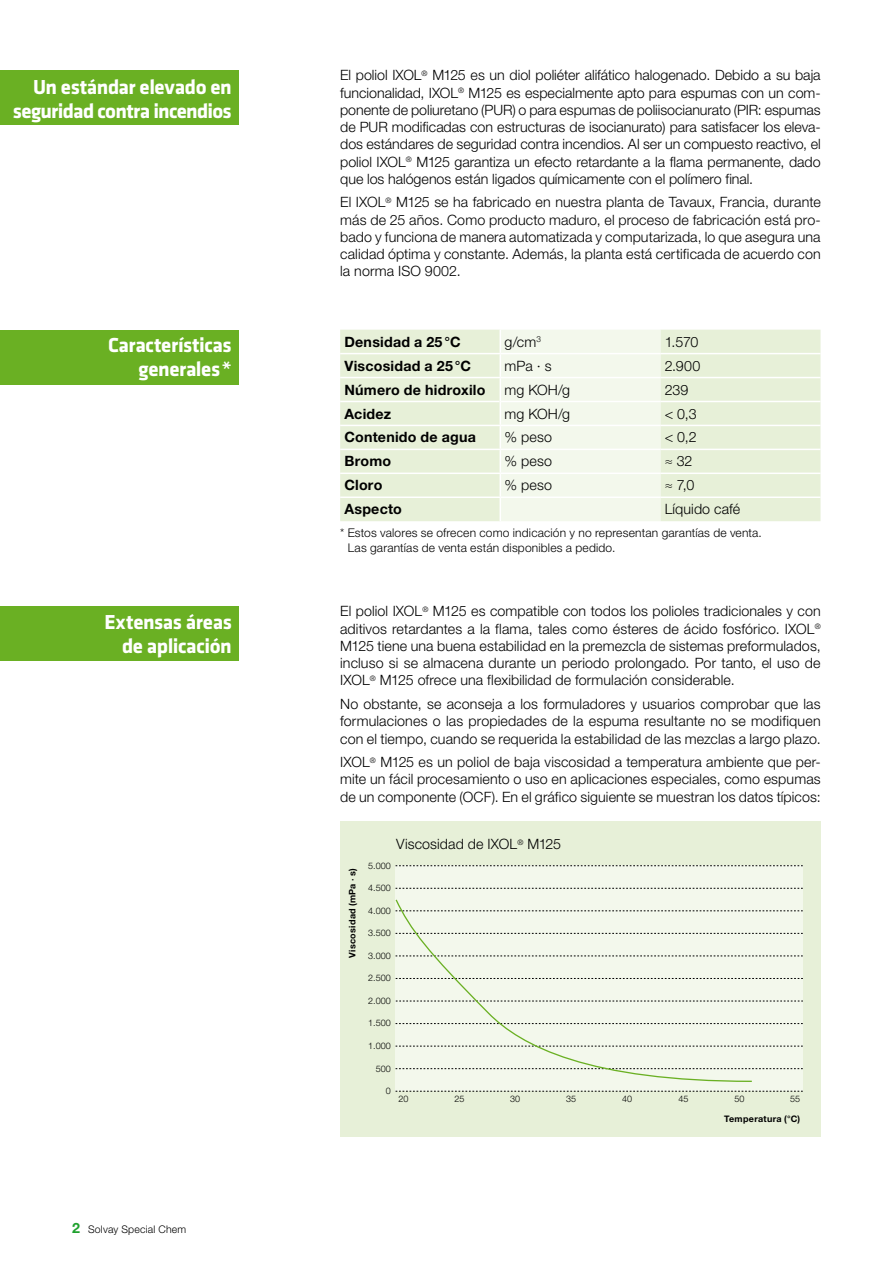
<style>
.page{position:relative;width:893px;height:1263px;background:#fff}
.page>*{position:absolute;margin:0;border:0;box-sizing:border-box;transform-origin:0 0}
.Subhead{font:700 21px/24px "Klavika";letter-spacing:-.025em;color:#fff;text-align:right}
.t1{font:300 14.25px/17.2px "Helvetica Neue LT Std";letter-spacing:.01em;color:#000;text-align:justify}
.t2{font:700 14.25px "Helvetica Neue LT Std";letter-spacing:.015em;color:#000}
.BU{font:300 12px/15px "Helvetica Neue LT Std";letter-spacing:.015em;color:#000}
.t3{font:300 10.5px "Helvetica Neue LT Std";letter-spacing:.02em;color:#000}
.t4{font:300 9px "Helvetica Neue LT Std";color:#000}
.t5{font:700 9px "Helvetica Neue LT Std";letter-spacing:.03em;color:#000}
.s1{font-weight:700;font-size:14.25px;color:#1fa12e}
</style>
<div class="page">
<div style="left:0;top:606px;width:238px;height:55px;background:#6ab023"></div>
<div style="left:0;top:330px;width:238px;height:54px;background:#6ab023"></div>
<div style="left:0;top:70px;width:238px;height:55px;background:#6ab023"></div>
<hr style="left:892px;top:70px;width:1px;height:31px;background:#6ab023">
<hr style="left:892px;top:512px;width:1px;height:55px;background:#6ab023">
<hr style="left:892px;top:733px;width:1px;height:54px;background:#6ab023">
<div style="left:340px;top:330px;width:480px;height:191px;background:#e7f0d8"></div>
<div style="left:500px;top:330px;width:160px;height:191px;background:#f3f8ec"></div>
<hr style="left:340px;top:353px;width:160px;height:1px;background:#fff">
<hr style="left:500px;top:353px;width:160px;height:1px;background:#fff">
<hr style="left:660px;top:353px;width:160px;height:1px;background:#fff">
<hr style="left:340px;top:377px;width:160px;height:1px;background:#fff">
<hr style="left:500px;top:377px;width:160px;height:1px;background:#fff">
<hr style="left:660px;top:377px;width:160px;height:1px;background:#fff">
<hr style="left:340px;top:401px;width:160px;height:1px;background:#fff">
<hr style="left:501px;top:401px;width:159px;height:1px;background:#fff">
<hr style="left:660px;top:401px;width:160px;height:1px;background:#fff">
<hr style="left:340px;top:425px;width:160px;height:1px;background:#fff">
<hr style="left:500px;top:425px;width:160px;height:1px;background:#fff">
<hr style="left:660px;top:425px;width:160px;height:1px;background:#fff">
<hr style="left:340px;top:449px;width:160px;height:1px;background:#fff">
<hr style="left:500px;top:449px;width:160px;height:1px;background:#fff">
<hr style="left:660px;top:449px;width:160px;height:1px;background:#fff">
<hr style="left:340px;top:473px;width:160px;height:1px;background:#fff">
<hr style="left:500px;top:473px;width:160px;height:1px;background:#fff">
<hr style="left:660px;top:473px;width:160px;height:1px;background:#fff">
<hr style="left:340px;top:496px;width:160px;height:2px;background:#fff">
<hr style="left:500px;top:496px;width:160px;height:2px;background:#fff">
<hr style="left:660px;top:496px;width:160px;height:2px;background:#fff">
<div style="left:340px;top:821px;width:481px;height:315px;background:#e7f0d8"></div>
<div style="left:396px;top:865px;width:407px;height:226px;background:#f3f8ec"></div>
<svg style="left:753px;top:933px;width:50px;height:1px"></svg>
<svg style="left:396px;top:1091px;width:407px;height:1px"></svg>
<svg style="left:753px;top:956px;width:50px;height:1px"></svg>
<svg style="left:753px;top:978px;width:50px;height:1px"></svg>
<svg style="left:753px;top:1001px;width:50px;height:1px"></svg>
<svg style="left:753px;top:1023px;width:50px;height:1px"></svg>
<svg style="left:753px;top:1068px;width:50px;height:1px"></svg>
<svg style="left:753px;top:1046px;width:50px;height:1px"></svg>
<svg style="left:396px;top:865px;width:407px;height:1px"></svg>
<svg style="left:753px;top:910px;width:50px;height:1px"></svg>
<svg style="left:396px;top:888px;width:407px;height:1px"></svg>
<svg style="left:395px;top:898px;width:358px;height:184px"></svg>
<p class="Subhead" style="left:13px;top:75px;width:220px">Un estándar elevado en seguridad contra incendios</p>
<p class="t1" style="left:340px;top:66px;width:482px">El poliol IXOL<sup>®</sup> M125 es un diol poliéter alifático halogenado. Debido a su baja funcionalidad, IXOL<sup>®</sup> M125 es especialmente apto para espumas con un com&shy;ponente de poliuretano (PUR) o para espumas de poliisocianurato (PIR: espumas de PUR modificadas con estructuras de isocianurato) para satisfacer los eleva&shy;dos estándares de seguridad contra incendios. Al ser un compuesto reactivo, el poliol IXOL<sup>®</sup> M125 garantiza un efecto retardante a la flama permanente, dado que los halógenos están ligados químicamente con el polímero final.</p>
<p class="t1" style="left:340px;top:193px;width:482px">El IXOL<sup>®</sup> M125 se ha fabricado en nuestra planta de Tavaux, Francia, durante más de 25 años. Como producto maduro, el proceso de fabricación está pro&shy;bado y funciona de manera automatizada y computarizada, lo que asegura una calidad óptima y constante. Además, la planta está certificada de acuerdo con la norma ISO 9002.</p>
<p class="Subhead" style="left:108px;top:332px;width:125px">Características generales*</p>
<p class="Subhead" style="left:104px;top:609px;width:129px">Extensas áreas de aplicación</p>
<p class="t3" style="left:72px;top:1223px;width:116px"><span class="s1">2</span> Solvay Special Chem</p>
<p class="t2" style="left:344px;top:333px;width:118px">Densidad a 25°C</p>
<p class="t1" style="left:505px;top:333px;width:38px">g/cm<sup>3</sup></p>
<p class="t1" style="left:665px;top:333px;width:35px">1.570</p>
<p class="t2" style="left:344px;top:357px;width:128px">Viscosidad a 25°C</p>
<p class="t1" style="left:505px;top:357px;width:48px">mPa · s</p>
<p class="t1" style="left:665px;top:357px;width:37px">2.900</p>
<p class="t2" style="left:344px;top:381px;width:143px">Número de hidroxilo</p>
<p class="t1" style="left:505px;top:381px;width:67px">mg KOH/g</p>
<p class="t1" style="left:665px;top:381px;width:25px">239</p>
<p class="t2" style="left:344px;top:405px;width:48px">Acidez</p>
<p class="t1" style="left:505px;top:405px;width:67px">mg KOH/g</p>
<p class="t1" style="left:665px;top:405px;width:34px">&lt; 0,3</p>
<p class="t2" style="left:344px;top:429px;width:133px">Contenido de agua</p>
<p class="t1" style="left:505px;top:428px;width:49px">% peso</p>
<p class="t1" style="left:665px;top:428px;width:34px">&lt; 0,2</p>
<p class="t2" style="left:344px;top:452px;width:48px">Bromo</p>
<p class="t1" style="left:505px;top:452px;width:49px">% peso</p>
<p class="t1" style="left:665px;top:452px;width:29px">≈ 32</p>
<p class="t2" style="left:344px;top:476px;width:40px">Cloro</p>
<p class="t1" style="left:505px;top:476px;width:49px">% peso</p>
<p class="t1" style="left:665px;top:476px;width:31px">≈ 7,0</p>
<p class="t2" style="left:344px;top:500px;width:59px">Aspecto</p>
<p class="t1" style="left:665px;top:500px;width:77px">Líquido café</p>
<p class="BU" style="left:348px;top:525px;width:416px;text-indent:-8px">* Estos valores se ofrecen como indicación y no representan garantías de venta.<br>Las garantías de venta están disponibles a pedido.</p>
<p class="t1" style="left:340px;top:602px;width:482px">El poliol IXOL<sup>®</sup> M125 es compatible con todos los polioles tradicionales y con aditivos retardantes a la flama, tales como ésteres de ácido fosfórico. IXOL<sup>® </sup>M125 tiene una buena estabilidad en la premezcla de sistemas preformulados, incluso si se almacena durante un periodo prolongado. Por tanto, el uso de IXOL<sup>®</sup> M125 ofrece una flexibilidad de formulación considerable.</p>
<p class="t1" style="left:340px;top:695px;width:482px">No obstante, se aconseja a los formuladores y usuarios comprobar que las formulaciones o las propiedades de la espuma resultante no se modifiquen con el tiempo, cuando se requerida la estabilidad de las mezclas a largo plazo.</p>
<p class="t1" style="left:340px;top:753px;width:482px">IXOL<sup>®</sup> M125 es un poliol de baja viscosidad a temperatura ambiente que per&shy;mite un fácil procesamiento o uso en aplicaciones especiales, como espumas de un componente (OCF). En el gráfico siguiente se muestran los datos típicos:</p>
<p class="t5" style="left:347px;top:958px;width:91px;rotate:-90deg">Viscosidad (mPa · s)</p>
<p class="t1" style="left:396px;top:835px;width:166px">Viscosidad de IXOL<sup>®</sup> M125</p>
<p class="t4" style="left:368px;top:860px;width:24px">5.000</p>
<p class="t4" style="left:368px;top:882px;width:24px">4.500</p>
<p class="t4" style="left:368px;top:905px;width:24px">4.000</p>
<p class="t4" style="left:368px;top:927px;width:24px">3.500</p>
<p class="t4" style="left:368px;top:950px;width:24px">3.000</p>
<p class="t4" style="left:368px;top:973px;width:24px">2.500</p>
<p class="t4" style="left:368px;top:995px;width:24px">2.000</p>
<p class="t4" style="left:368px;top:1018px;width:24px">1.500</p>
<p class="t4" style="left:368px;top:1040px;width:24px">1.000</p>
<p class="t4" style="left:376px;top:1063px;width:17px">500</p>
<p class="t4" style="left:386px;top:1086px;width:7px">0</p>
<p class="t4" style="left:398px;top:1093px;width:12px">20</p>
<p class="t4" style="left:454px;top:1093px;width:12px">25</p>
<p class="t4" style="left:510px;top:1093px;width:12px">30</p>
<p class="t4" style="left:566px;top:1093px;width:12px">35</p>
<p class="t4" style="left:622px;top:1093px;width:12px">40</p>
<p class="t4" style="left:679px;top:1093px;width:12px">45</p>
<p class="t4" style="left:734px;top:1093px;width:12px">50</p>
<p class="t4" style="left:790px;top:1093px;width:12px">55</p>
<p class="t5" style="left:724px;top:1113px;width:78px">Temperatura (°C)</p>
</div>
